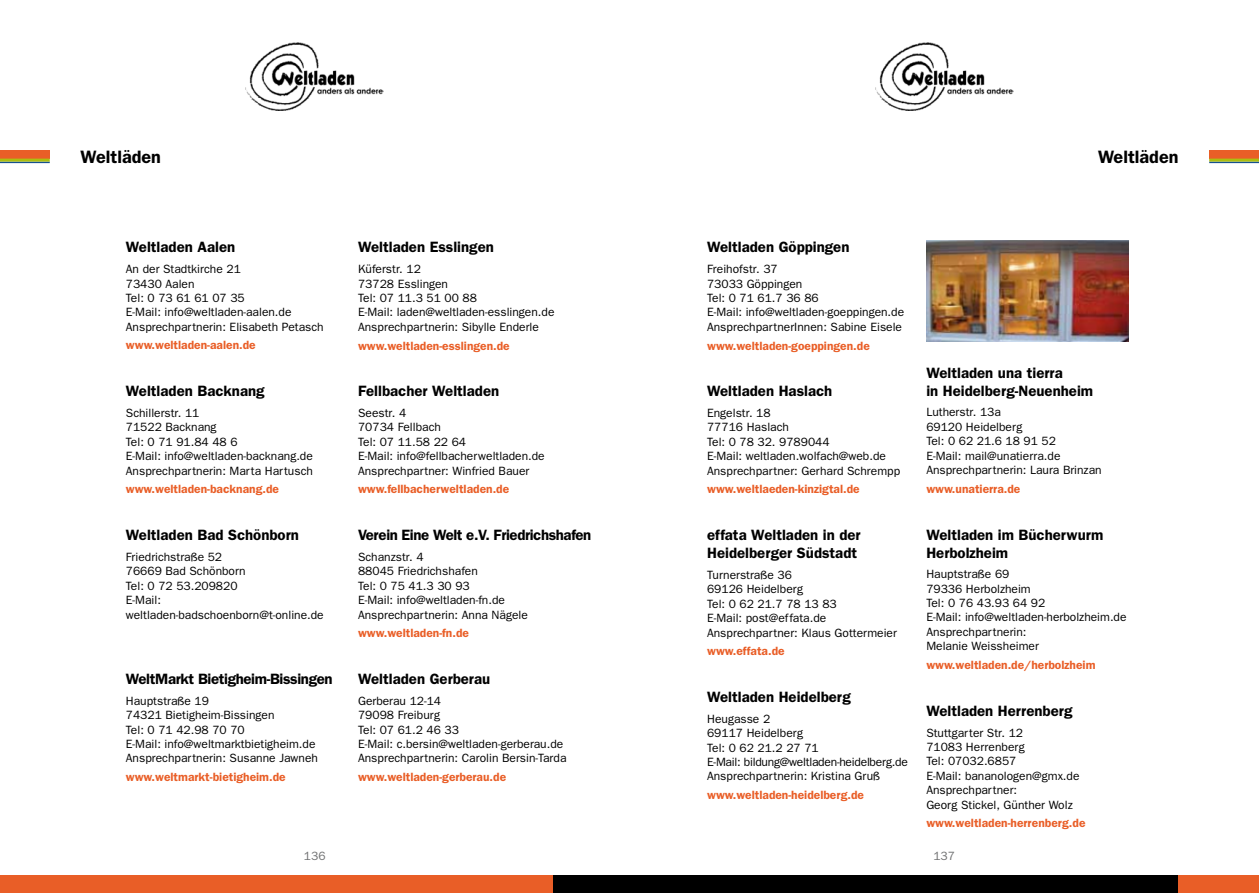
<style>
.page{position:relative;width:1259px;height:893px;background:#fff}
.page>*{position:absolute;margin:0;border:0;box-sizing:border-box;transform-origin:0 0}
.t1{font:600 18px "Franklin Gothic";color:#000}
.t2{font:600 15px/18px "Franklin Gothic";color:#000}
.t3{font:600 15px "Franklin Gothic";letter-spacing:-.025em;color:#000}
.t4{font:12px/14.4px "Franklin Gothic";color:#000}
.t5{font:600 12px "Franklin Gothic";color:#e95e27}
.t6{font:12px "Franklin Gothic";color:#707172}
</style>
<div class="page">
<div style="left:552px;top:876px;width:77px;height:17px;background:#000"></div>
<div style="left:0;top:876px;width:552px;height:17px;background:#e95e27"></div>
<div style="left:0;top:150px;width:50px;height:9px;background:#e95e27"></div>
<hr style="left:0;top:162px;width:50px;height:1px;background:#16518e">
<hr style="left:0;top:159px;width:50px;height:3px;background:#acbf11">
<img style="left:246px;top:43px;width:137px;height:68px">
<div style="left:629px;top:876px;width:549px;height:17px;background:#000"></div>
<div style="left:1178px;top:876px;width:81px;height:17px;background:#e95e27"></div>
<div style="left:1209px;top:150px;width:50px;height:9px;background:#e95e27"></div>
<hr style="left:1209px;top:162px;width:50px;height:1px;background:#16518e">
<hr style="left:1209px;top:159px;width:50px;height:3px;background:#acbf11">
<img style="left:875px;top:43px;width:138px;height:68px">
<img style="left:926px;top:240px;width:202px;height:102px">
<h1 class="t1" style="left:80px;top:146px;width:82px">Weltläden</h1>
<h1 class="t1" style="left:1098px;top:146px;width:82px">Weltläden</h1>
<p class="t2" style="left:126px;top:238px;width:111px">Weltladen Aalen</p>
<p class="t4" style="left:126px;top:262px;width:199px">An der Stadtkirche 21<br>73430 Aalen<br>Tel: 0 73 61 61 07 35<br>E-Mail: info@weltladen-aalen.de<br>Ansprechpartnerin: Elisabeth Petasch</p>
<p class="t5" style="left:126px;top:338px;width:131px">www.weltladen-aalen.de</p>
<p class="t2" style="left:126px;top:382px;width:140px">Weltladen Backnang</p>
<p class="t4" style="left:126px;top:406px;width:188px">Schillerstr. 11<br>71522 Backnang<br>Tel: 0 71 91.84 48 6<br>E-Mail: info@weltladen-backnang.de<br>Ansprechpartnerin: Marta Hartusch</p>
<p class="t5" style="left:126px;top:482px;width:155px">www.weltladen-backnang.de</p>
<p class="t2" style="left:126px;top:526px;width:175px">Weltladen Bad Schönborn</p>
<p class="t4" style="left:126px;top:549px;width:199px">Friedrichstraße 52<br>76669 Bad Schönborn<br>Tel: 0 72 53.209820<br>E-Mail: weltladen-badschoenborn@t-online.de</p>
<p class="t3" style="left:126px;top:670px;width:208px">WeltMarkt Bietigheim-Bissingen</p>
<p class="t4" style="left:126px;top:693px;width:194px">Hauptstraße 19<br>74321 Bietigheim-Bissingen<br>Tel: 0 71 42.98 70 70<br>E-Mail: info@weltmarktbietigheim.de<br>Ansprechpartnerin: Susanne Jawneh</p>
<p class="t5" style="left:126px;top:770px;width:161px">www.weltmarkt-bietigheim.de</p>
<p class="t2" style="left:358px;top:238px;width:137px">Weltladen Esslingen</p>
<p class="t4" style="left:358px;top:262px;width:198px">Küferstr. 12<br>73728 Esslingen<br>Tel: 07 11.3 51 00 88<br>E-Mail: laden@weltladen-esslingen.de<br>Ansprechpartnerin: Sibylle Enderle</p>
<p class="t5" style="left:358px;top:338px;width:153px">www.weltladen-esslingen.de</p>
<p class="t2" style="left:358px;top:382px;width:143px">Fellbacher Weltladen</p>
<p class="t4" style="left:358px;top:406px;width:188px">Seestr. 4<br>70734 Fellbach<br>Tel: 07 11.58 22 64<br>E-Mail: info@fellbacherweltladen.de<br>Ansprechpartner: Winfried Bauer</p>
<p class="t5" style="left:358px;top:482px;width:153px">www.fellbacherweltladen.de</p>
<p class="t3" style="left:358px;top:526px;width:235px">Verein Eine Welt e.V. Friedrichshafen</p>
<p class="t4" style="left:358px;top:549px;width:171px">Schanzstr. 4<br>88045 Friedrichshafen<br>Tel: 0 75 41.3 30 93<br>E-Mail: info@weltladen-fn.de<br>Ansprechpartnerin: Anna Nägele</p>
<p class="t5" style="left:358px;top:626px;width:112px">www.weltladen-fn.de</p>
<p class="t2" style="left:358px;top:669px;width:134px">Weltladen Gerberau</p>
<p class="t4" style="left:358px;top:693px;width:210px">Gerberau 12-14<br>79098 Freiburg<br>Tel: 07 61.2 46 33<br>E-Mail: c.bersin@weltladen-gerberau.de<br>Ansprechpartnerin: Carolin Bersin-Tarda</p>
<p class="t5" style="left:358px;top:770px;width:150px">www.weltladen-gerberau.de</p>
<p class="t2" style="left:707px;top:238px;width:144px">Weltladen Göppingen</p>
<p class="t4" style="left:707px;top:262px;width:199px">Freihofstr. 37<br>73033 Göppingen<br>Tel: 0 71 61.7 36 86<br>E-Mail: info@weltladen-goeppingen.de<br>AnsprechpartnerInnen: Sabine Eisele</p>
<p class="t5" style="left:707px;top:338px;width:164px">www.weltladen-goeppingen.de</p>
<p class="t2" style="left:707px;top:382px;width:127px">Weltladen Haslach</p>
<p class="t4" style="left:707px;top:406px;width:194px">Engelstr. 18<br>77716 Haslach<br>Tel: 0 78 32. 9789044<br>E-Mail: weltladen.wolfach@web.de<br>Ansprechpartner: Gerhard Schrempp</p>
<p class="t5" style="left:707px;top:482px;width:154px">www.weltlaeden-kinzigtal.de</p>
<p class="t2" style="left:707px;top:526px;width:155px">effata Weltladen in der<br>Heidelberger Südstadt</p>
<p class="t4" style="left:707px;top:567px;width:191px">Turnerstraße 36<br>69126 Heidelberg<br>Tel: 0 62 21.7 78 13 83<br>E-Mail: post@effata.de<br>Ansprechpartner: Klaus Gottermeier</p>
<p class="t5" style="left:707px;top:644px;width:79px">www.effata.de</p>
<p class="t2" style="left:707px;top:687px;width:145px">Weltladen Heidelberg</p>
<p class="t4" style="left:707px;top:711px;width:202px">Heugasse 2<br>69117 Heidelberg<br>Tel: 0 62 21.2 27 71<br>E-Mail: bildung@weltladen-heidelberg.de<br>Ansprechpartnerin: Kristina Gruß</p>
<p class="t5" style="left:707px;top:788px;width:158px">www.weltladen-heidelberg.de</p>
<p class="t2" style="left:926px;top:363px;width:168px">Weltladen una tierra<br>in Heidelberg-Neuenheim</p>
<p class="t4" style="left:926px;top:405px;width:177px">Lutherstr. 13a<br>69120 Heidelberg<br>Tel: 0 62 21.6 18 91 52<br>E-Mail: mail@unatierra.de<br>Ansprechpartnerin: Laura Brinzan</p>
<p class="t5" style="left:926px;top:481px;width:96px">www.unatierra.de</p>
<p class="t2" style="left:926px;top:525px;width:178px">Weltladen im Bücherwurm<br>Herbolzheim</p>
<p class="t4" style="left:926px;top:567px;width:202px">Hauptstraße 69<br>79336 Herbolzheim<br>Tel: 0 76 43.93 64 92<br>E-Mail: info@weltladen-herbolzheim.de<br>Ansprechpartnerin:<br>Melanie Weissheimer</p>
<p class="t5" style="left:926px;top:658px;width:171px">www.weltladen.de/herbolzheim</p>
<p class="t2" style="left:926px;top:701px;width:148px">Weltladen Herrenberg</p>
<p class="t4" style="left:926px;top:725px;width:155px">Stuttgarter Str. 12<br>71083 Herrenberg<br>Tel: 07032.6857<br>E-Mail: bananologen@gmx.de<br>Ansprechpartner:<br>Georg Stickel, Günther Wolz</p>
<p class="t5" style="left:926px;top:816px;width:161px">www.weltladen-herrenberg.de</p>
<p class="t6" style="left:304px;top:849px;width:23px">136</p>
<p class="t6" style="left:933px;top:849px;width:23px">137</p>
</div>
